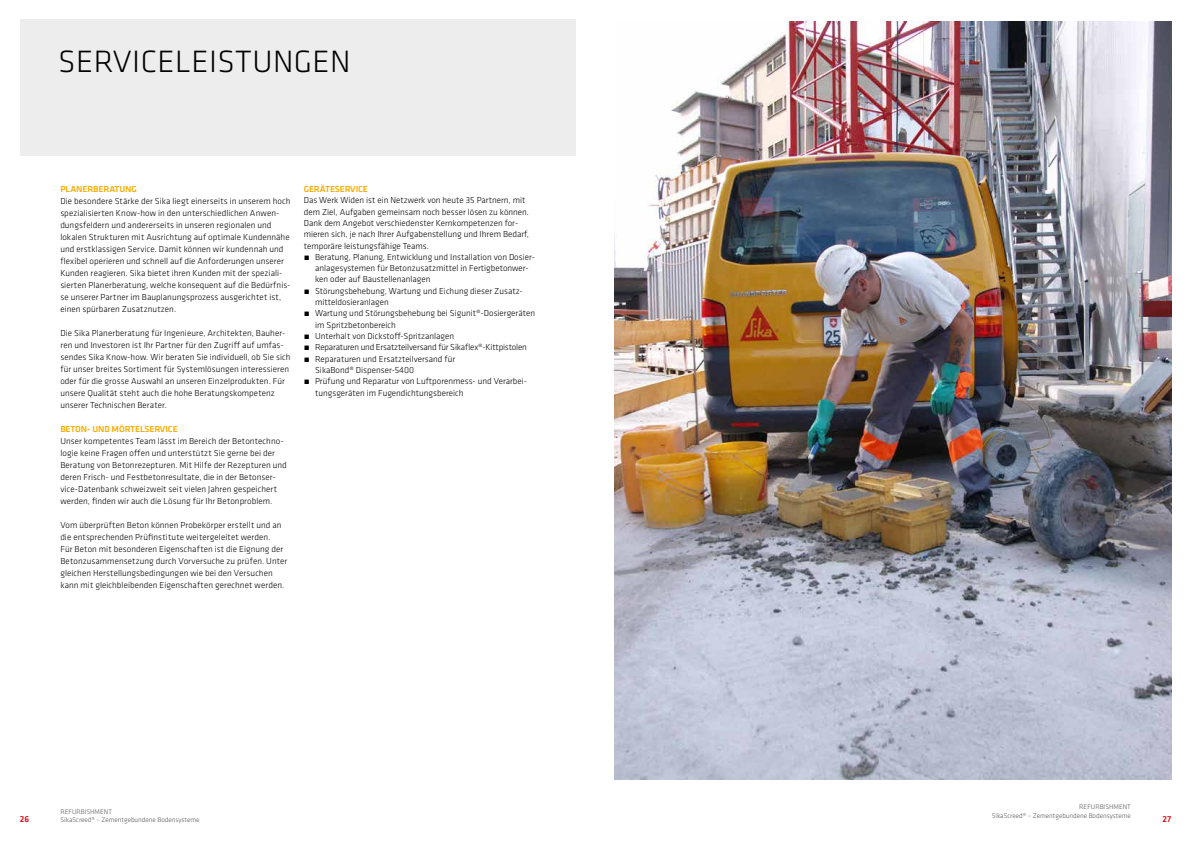
<style>
.page{position:relative;width:1191px;height:842px;background:#fff}
.page>*{position:absolute;margin:0;border:0;box-sizing:border-box;transform-origin:0 0}
.t1{font:300 32px "Klavika";letter-spacing:.015em;color:#000}
.t2{font:300 9px/12px "Klavika";color:#000}
.t3{font:300 9px "Klavika";letter-spacing:-.02em;color:#000}
.t4{font:500 9px "Klavika";letter-spacing:-.01em;color:#f8ad00}
.t5{font:500 9px "Klavika";color:#e30613}
.t6{font:300 7px/8.4px "Klavika";color:#575756;text-align:right}
</style>
<div class="page">
<div style="left:20px;top:20px;width:555px;height:136px;background:#ededed"></div>
<img style="left:615px;top:21px;width:556px;height:759px">
<h1 class="t1" style="left:58px;top:42px;width:294px">SERVICELEISTUNGEN</h1>
<p class="t4" style="left:60px;top:183px;width:78px">PLANERBERATUNG</p>
<p class="t2" style="left:60px;top:195px;width:232px">Die besondere Stärke der Sika liegt einerseits in unserem hoch spezialisierten Know-how in den unterschiedlichen Anwen&shy;dungsfeldern und andererseits in unseren regionalen und lokalen Strukturen mit Ausrichtung auf optimale Kundennähe und erstklassigen Service. Damit können wir kundennah und flexibel operieren und schnell auf die Anforderungen unserer Kunden reagieren. Sika bietet ihren Kunden mit der speziali&shy;sierten Planerberatung, welche konsequent auf die Bedürfnis&shy;se unserer Partner im Bauplanungsprozess ausgerichtet ist, einen spürbaren Zusatznutzen.</p>
<p class="t2" style="left:60px;top:327px;width:232px">Die Sika Planerberatung für Ingenieure, Architekten, Bauher&shy;ren und Investoren ist Ihr Partner für den Zugriff auf umfas&shy;sendes Sika Know-how. Wir beraten Sie individuell, ob Sie sich für unser breites Sortiment für Systemlösungen interessieren oder für die grosse Auswahl an unseren Einzelprodukten. Für unsere Qualität steht auch die hohe Beratungskompetenz unserer Technischen Berater.</p>
<p class="t4" style="left:60px;top:423px;width:119px">BETON- UND MÖRTELSERVICE</p>
<p class="t2" style="left:60px;top:435px;width:228px">Unser kompetentes Team lässt im Bereich der Betontechno&shy;logie keine Fragen offen und unterstützt Sie gerne bei der Beratung von Betonrezepturen. Mit Hilfe der Rezepturen und deren Frisch- und Festbetonresultate, die in der Betonser&shy;vice-Datenbank schweizweit seit vielen Jahren gespeichert werden, finden wir auch die Lösung für Ihr Betonproblem.</p>
<p class="t2" style="left:60px;top:519px;width:229px">Vom überprüften Beton können Probekörper erstellt und an die entsprechenden Prüfinstitute weitergeleitet werden.<br>Für Beton mit besonderen Eigenschaften ist die Eignung der Betonzusammensetzung durch Vorversuche zu prüfen. Unter gleichen Herstellungsbedingungen wie bei den Versuchen kann mit gleichbleibenden Eigenschaften gerechnet werden.</p>
<p class="t4" style="left:304px;top:183px;width:66px">GERÄTESERVICE</p>
<p class="t2" style="left:304px;top:194px;width:223px">Das Werk Widen ist ein Netzwerk von heute 35 Partnern, mit</p>
<p class="t2" style="left:304px;top:206px;width:227px">dem Ziel, Aufgaben gemeinsam noch besser lösen zu können.</p>
<p class="t2" style="left:304px;top:217px;width:216px">Dank dem Angebot verschiedenster Kernkompetenzen for-</p>
<p class="t2" style="left:304px;top:228px;width:227px">mieren sich, je nach Ihrer Aufgabenstellung und Ihrem Bedarf,</p>
<p class="t2" style="left:304px;top:239px;width:127px">temporäre leistungsfähige Teams.</p>
<p class="t2" style="left:304px;top:251px;width:233px">́ Beratung, Planung, Entwicklung und Installation von Dosier-</p>
<p class="t2" style="left:315px;top:262px;width:215px">anlagesystemen für Betonzusatzmittel in Fertigbetonwer-</p>
<p class="t2" style="left:315px;top:273px;width:117px">ken oder auf Baustellenanlagen</p>
<p class="t2" style="left:304px;top:285px;width:220px">́ Störungsbehebung, Wartung und Eichung dieser Zusatz-</p>
<p class="t2" style="left:315px;top:296px;width:75px">mitteldosieranlagen</p>
<p class="t2" style="left:304px;top:307px;width:233px">́ Wartung und Störungsbehebung bei Sigunit®-Dosiergeräten</p>
<p class="t2" style="left:315px;top:319px;width:82px">im Spritzbetonbereich</p>
<p class="t2" style="left:304px;top:330px;width:152px">́ Unterhalt von Dickstoff-Spritzanlagen</p>
<p class="t3" style="left:304px;top:342px;width:225px">́ Reparaturen und Ersatzteilversand für Sikaflex®-Kittpistolen</p>
<p class="t2" style="left:304px;top:352px;width:153px">́ Reparaturen und Ersatzteilversand für</p>
<p class="t2" style="left:315px;top:364px;width:101px">SikaBond® Dispenser-5400</p>
<p class="t2" style="left:304px;top:375px;width:225px">́ Prüfung und Reparatur von Luftporenmess- und Verarbei-</p>
<p class="t2" style="left:315px;top:386px;width:150px">tungsgeräten im Fugendichtungsbereich</p>
<p class="t6" style="left:991px;top:803px;width:141px">REFURBISHMENT<br>SikaScreed® – Zementgebundene Bodensysteme</p>
<p class="t6" style="left:60px;top:807px;width:141px;text-align:left">REFURBISHMENT<br>SikaScreed® – Zementgebundene Bodensysteme</p>
<p class="t5" style="left:20px;top:813px;width:11px">26</p>
<p class="t5" style="left:1162px;top:813px;width:10px">27</p>
</div>
